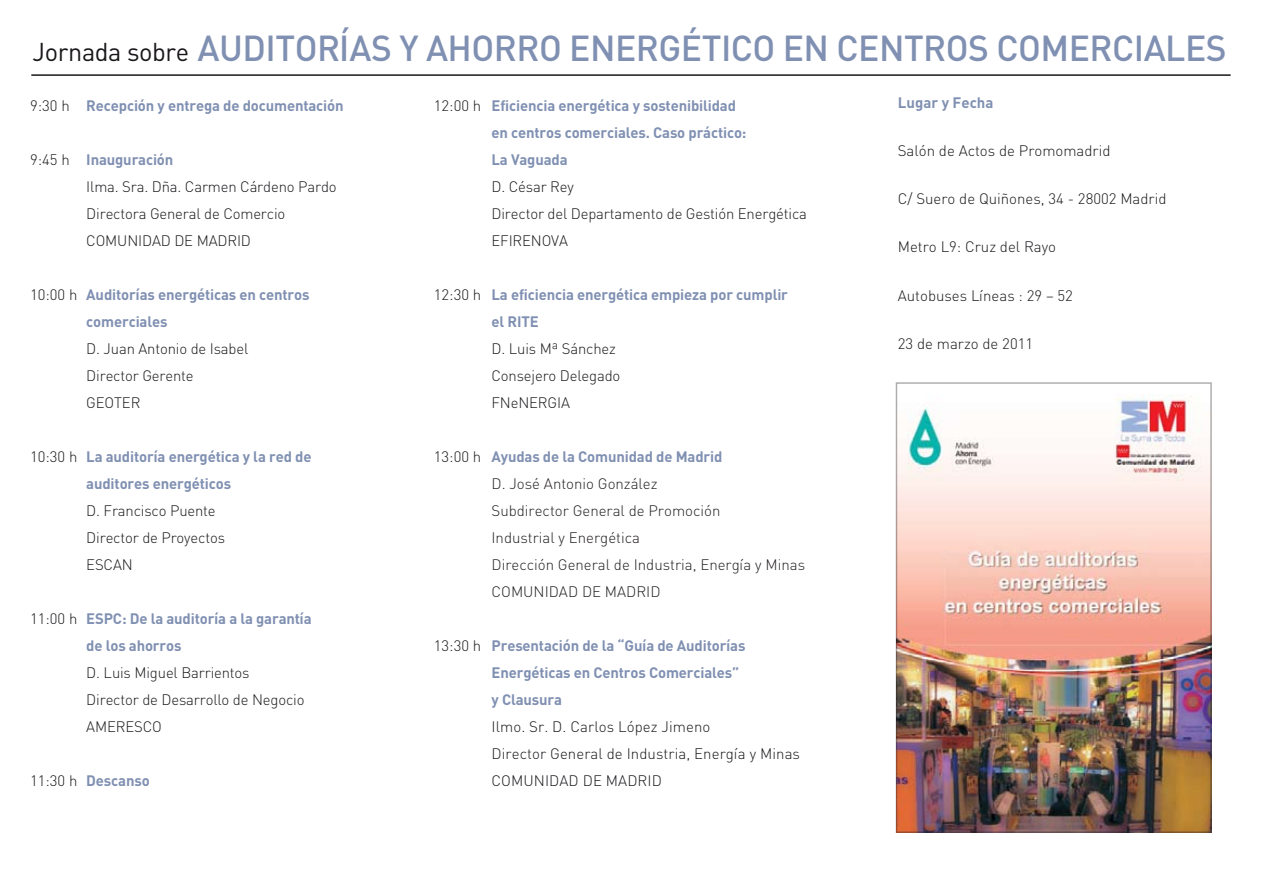
<style>
.page{position:relative;width:1262px;height:893px;background:#fff}
.page>*{position:absolute;margin:0;border:0;box-sizing:border-box;transform-origin:0 0}
.t1{font:500 35.7px "DIN";letter-spacing:-.015em;color:#8090b2}
.t2{font:300 15px/27px "DIN";color:#1a171b}
.t3{font:700 15px/27px "DIN";letter-spacing:-.01em;color:#8090b2}
.t4{font:300 15px/27px "DIN";color:#231f20}
.s1{font-weight:400;font-size:25.5px;color:#1a171b}
.s2{font-weight:700;color:#8090b2}
.s3{font-weight:300;color:#1a171a}
.s4{font-weight:300;color:#1a171b}
</style>
<div class="page">
<hr style="left:31px;top:74px;width:1199px;height:2px;background:#1a171a">
<img style="left:898px;top:395px;width:310px;height:434px">
<p class="t1" style="left:33px;top:26px;width:1195px"><span class="s1">Jornada sobre</span> AUDITORÍAS Y AHORRO ENERGÉTICO EN CENTROS COMERCIALES</p>
<p class="t2" style="left:30px;top:91px;width:41px">9:30 h</p>
<p class="t2" style="left:30px;top:145px;width:41px">9:45 h</p>
<p class="t3" style="left:86px;top:91px;width:259px">Recepción y entrega de documentación</p>
<p class="t2" style="left:86px;top:145px;width:252px"><span class="s2">Inauguración<br></span>Ilma. Sra. Dña. Carmen Cárdeno Pardo<br>Directora General de Comercio<br>COMUNIDAD DE MADRID</p>
<p class="t2" style="left:30px;top:280px;width:49px">10:00 h</p>
<p class="t2" style="left:86px;top:280px;width:225px"><span class="s2">Auditorías energéticas en centros comerciales<br></span>D. Juan Antonio de Isabel<br>Director Gerente<br>GEOTER</p>
<p class="t2" style="left:434px;top:91px;width:49px">12:00 h</p>
<p class="t3" style="left:491px;top:91px;width:317px">Eficiencia energética y sostenibilidad<br>en centros comerciales. Caso práctico:<br>La Vaguada<br><span class="s3">D. César Rey<br>Director del Departamento de Gestión Energética<br></span><span class="s4">EFIRENOVA</span></p>
<p class="t2" style="left:434px;top:280px;width:49px">12:30 h</p>
<p class="t3" style="left:491px;top:280px;width:298px">La eficiencia energética empieza por cumplir el RITE<br><span class="s4">D. Luis Mª Sánchez<br>Consejero Delegado<br>FNeNERGIA</span></p>
<p class="t3" style="left:897px;top:89px;width:97px">Lugar y Fecha</p>
<p class="t2" style="left:897px;top:137px;width:214px">Salón de Actos de Promomadrid</p>
<p class="t2" style="left:897px;top:185px;width:270px">C/ Suero de Quiñones, 34 - 28002 Madrid</p>
<p class="t2" style="left:897px;top:233px;width:160px">Metro L9: Cruz del Rayo</p>
<p class="t2" style="left:897px;top:281px;width:177px">Autobuses Líneas : 29 – 52</p>
<p class="t2" style="left:897px;top:329px;width:137px">23 de marzo de 2011</p>
<p class="t2" style="left:30px;top:442px;width:49px">10:30 h</p>
<p class="t3" style="left:86px;top:442px;width:227px">La auditoría energética y la red de auditores energéticos<br><span class="s3">D. Francisco Puente<br>Director de Proyectos<br>ESCAN</span></p>
<p class="t2" style="left:434px;top:442px;width:49px">13:00 h</p>
<p class="t4" style="left:491px;top:442px;width:315px"><span class="s2">Ayudas de la Comunidad de Madrid<br></span>D. José Antonio González<br>Subdirector General de Promoción<br>Industrial y Energética<br>Dirección General de Industria, Energía y Minas<br>COMUNIDAD DE MADRID</p>
<p class="t2" style="left:30px;top:604px;width:49px">11:00 h</p>
<p class="t2" style="left:86px;top:604px;width:227px"><span class="s2">ESPC: De la auditoría a la garantía de los ahorros<br></span>D. Luis Miguel Barrientos<br>Director de Desarrollo de Negocio<br>AMERESCO</p>
<p class="t2" style="left:30px;top:766px;width:49px">11:30 h</p>
<p class="t3" style="left:86px;top:766px;width:65px">Descanso</p>
<p class="t2" style="left:434px;top:631px;width:49px">13:30 h</p>
<p class="t2" style="left:491px;top:631px;width:310px"><span class="s2">Presentación de la “Guía de Auditorías<br>Energéticas en Centros Comerciales”<br>y Clausura<br></span>Ilmo. Sr. D. Carlos López Jimeno<br>Director General de Industria, Energía y Minas<br>COMUNIDAD DE MADRID</p>
</div>
